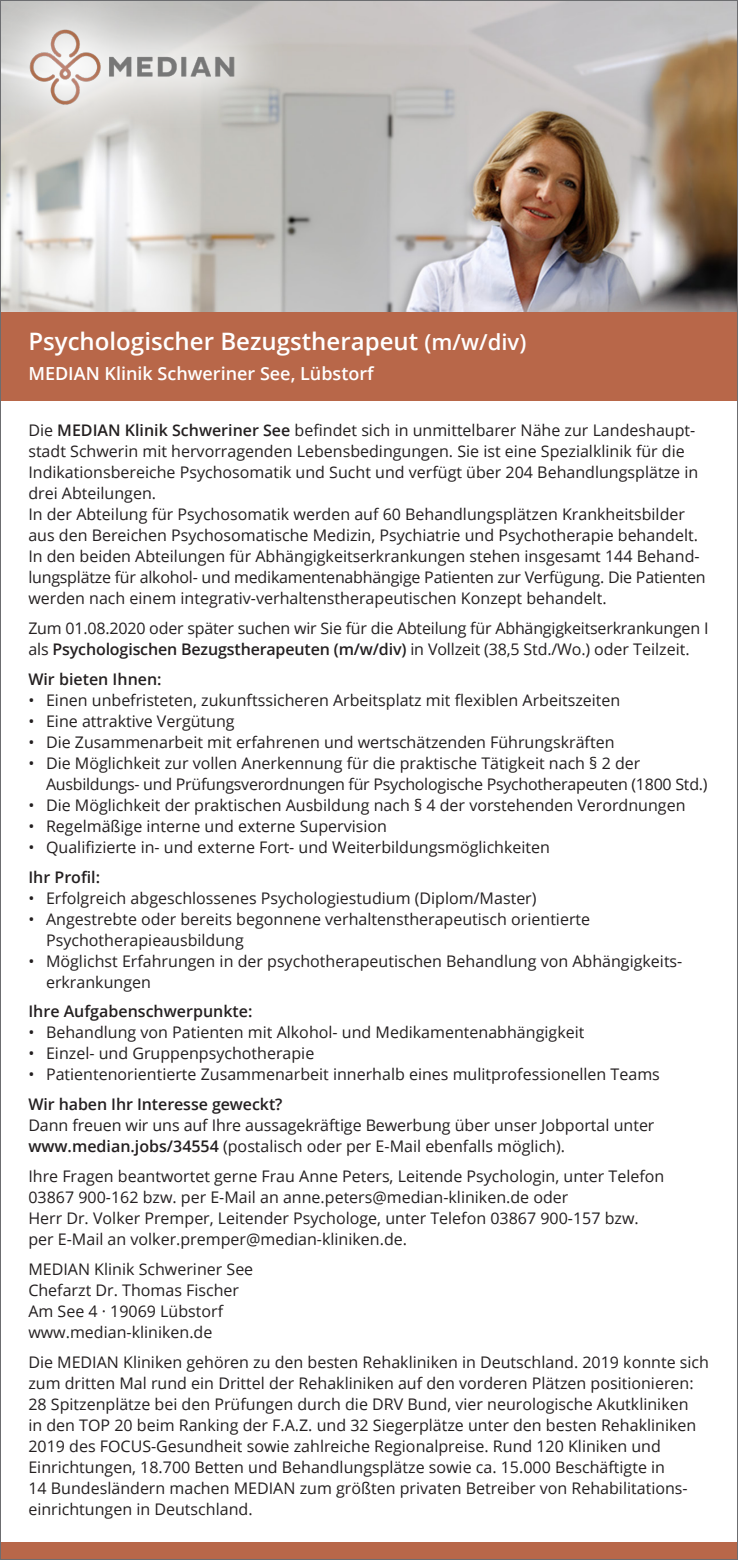
<style>
.page{position:relative;width:738px;height:1560px;background:#fff}
.page>*{position:absolute;margin:0;border:0;box-sizing:border-box;transform-origin:0 0}
.t1{font:600 24px "Open Sans";color:#fff}
.t2{font:600 18px "Open Sans";color:#fff}
.t3{font:16px/21px "Open Sans";color:#231f20}
.t4{font:600 16px "Open Sans";color:#231f20}
.s1{font-size:22px}
.s2{font-weight:600}
</style>
<div class="page">
<img style="left:2px;top:2px;width:733px;height:310px">
<div style="left:0;top:1541px;width:737px;height:18px;background:#b86749"></div>
<svg style="left:2px;top:2px;width:288px;height:157px;background:#cccac7"></svg>
<img style="left:25px;top:28px;width:214px;height:77px">
<div style="left:0;top:312px;width:737px;height:88px;background:#b86749"></div>
<h1 class="t1" style="left:28px;top:325px;width:499px">Psychologischer Bezugstherapeut <span class="s1">(m/w/div)</span></h1>
<p class="t2" style="left:28px;top:361px;width:346px">MEDIAN Klinik Schweriner See, Lübstorf</p>
<p class="t3" style="left:28px;top:419px;width:678px">Die <span class="s2">MEDIAN Klinik Schweriner See</span> befindet sich in unmittelbarer Nähe zur Landeshaupt&shy;stadt Schwerin mit hervorragenden Lebensbedingungen. Sie ist eine Spezialklinik für die Indikationsbereiche Psychosomatik und Sucht und verfügt über 204 Behandlungsplätze in drei Abteilungen.<br>In der Abteilung für Psychosomatik werden auf 60 Behandlungsplätzen Krankheitsbilder aus den Bereichen Psychosomatische Medizin, Psychiatrie und Psychotherapie behandelt.<br>In den beiden Abteilungen für Abhängigkeitserkrankungen stehen insgesamt 144 Behand&shy;lungsplätze für alkohol- und medikamentenabhängige Patienten zur Verfügung. Die Patienten werden nach einem integrativ-verhaltenstherapeutischen Konzept behandelt.</p>
<p class="t3" style="left:28px;top:617px;width:681px">Zum 01.08.2020 oder später suchen wir Sie für die Abteilung für Abhängigkeitserkrankungen I als <span class="s2">Psychologischen Bezugstherapeuten (m/w/div)</span> in Vollzeit (38,5 Std./Wo.) oder Teilzeit.</p>
<p class="t4" style="left:28px;top:668px;width:135px">Wir bieten Ihnen:</p>
<p class="t3" style="left:28px;top:689px;width:593px">• Einen unbefristeten, zukunftssicheren Arbeitsplatz mit flexiblen Arbeitszeiten</p>
<p class="t3" style="left:28px;top:710px;width:208px">• Eine attraktive Vergütung</p>
<p class="t3" style="left:28px;top:731px;width:587px">• Die Zusammenarbeit mit erfahrenen und wertschätzenden Führungskräften</p>
<p class="t3" style="left:46px;top:752px;width:662px;text-indent:-18px">• Die Möglichkeit zur vollen Anerkennung für die praktische Tätigkeit nach § 2 der<br>Ausbildungs- und Prüfungsverordnungen für Psychologische Psychotherapeuten (1800 Std.)</p>
<p class="t3" style="left:28px;top:794px;width:658px">• Die Möglichkeit der praktischen Ausbildung nach § 4 der vorstehenden Verordnungen</p>
<p class="t3" style="left:28px;top:815px;width:360px">• Regelmäßige interne und externe Supervision</p>
<p class="t3" style="left:28px;top:836px;width:523px">• Qualifizierte in- und externe Fort- und Weiterbildungsmöglichkeiten</p>
<p class="t4" style="left:28px;top:865px;width:73px">Ihr Profil:</p>
<p class="t3" style="left:28px;top:886px;width:509px">• Erfolgreich abgeschlossenes Psychologiestudium (Diplom/Master)</p>
<p class="t3" style="left:46px;top:907px;width:545px;text-indent:-18px">• Angestrebte oder bereits begonnene verhaltenstherapeutisch orientierte<br>Psychotherapieausbildung</p>
<p class="t3" style="left:46px;top:949px;width:637px;text-indent:-18px">• Möglichst Erfahrungen in der psychotherapeutischen Behandlung von Abhängigkeits&shy;erkrankungen</p>
<p class="t4" style="left:28px;top:1000px;width:225px">Ihre Aufgabenschwerpunkte:</p>
<p class="t3" style="left:28px;top:1021px;width:557px">• Behandlung von Patienten mit Alkohol- und Medikamentenabhängigkeit</p>
<p class="t3" style="left:28px;top:1042px;width:287px">• Einzel- und Gruppenpsychotherapie</p>
<p class="t3" style="left:28px;top:1063px;width:632px">• Patientenorientierte Zusammenarbeit innerhalb eines mulitprofessionellen Teams</p>
<p class="t4" style="left:28px;top:1093px;width:255px">Wir haben Ihr Interesse geweckt?</p>
<p class="t3" style="left:28px;top:1114px;width:627px">Dann freuen wir uns auf Ihre aussagekräftige Bewerbung über unser Jobportal unter <span class="s2">www.median.jobs/34554</span> (postalisch oder per E-Mail ebenfalls möglich).</p>
<p class="t3" style="left:28px;top:1165px;width:637px">Ihre Fragen beantwortet gerne Frau Anne Peters, Leitende Psychologin, unter Telefon 03867 900-162 bzw. per E-Mail an anne.peters@median-kliniken.de oder<br>Herr Dr. Volker Premper, Leitender Psychologe, unter Telefon 03867 900-157 bzw. per E-Mail an volker.premper@median-kliniken.de.</p>
<p class="t3" style="left:28px;top:1258px;width:226px">MEDIAN Klinik Schweriner See<br>Chefarzt Dr. Thomas Fischer<br>Am See 4 · 19069 Lübstorf www.median-kliniken.de</p>
<p class="t3" style="left:28px;top:1350px;width:681px">Die MEDIAN Kliniken gehören zu den besten Rehakliniken in Deutschland. 2019 konnte sich zum dritten Mal rund ein Drittel der Rehakliniken auf den vorderen Plätzen positionieren:<br>28 Spitzenplätze bei den Prüfungen durch die DRV Bund, vier neurologische Akutkliniken<br>in den TOP 20 beim Ranking der F.A.Z. und 32 Siegerplätze unter den besten Rehakliniken 2019 des FOCUS-Gesundheit sowie zahlreiche Regionalpreise. Rund 120 Kliniken und Einrichtungen, 18.700 Betten und Behandlungsplätze sowie ca. 15.000 Beschäftigte in<br>14 Bundesländern machen MEDIAN zum größten privaten Betreiber von Rehabilitations&shy;einrichtungen in Deutschland.</p>
</div>
